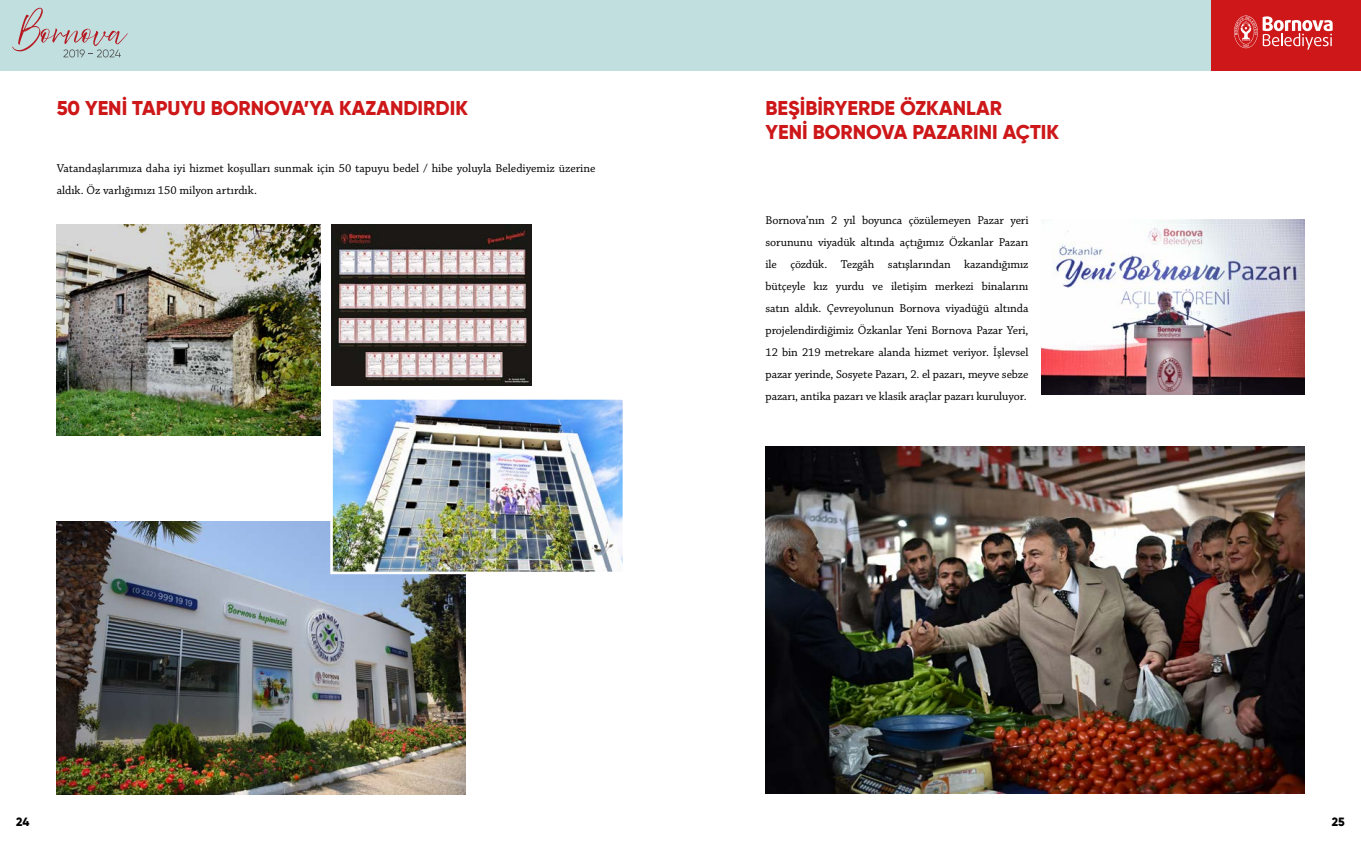
<style>
.page{position:relative;width:1361px;height:851px;background:#fff}
.page>*{position:absolute;margin:0;border:0;box-sizing:border-box;transform-origin:0 0}
.t1{font:800 20px/24px "Gilroy";color:#cd1719}
.t2{font:12px/22px "Chaparral Pro";color:#000;text-align:justify}
.t3{font:800 12px "Gilroy";color:#000}
</style>
<div class="page">
<div style="left:0;top:0;width:1210px;height:71px;background:#c1dfdf"></div>
<svg style="left:12px;top:8px;width:116px;height:49px"></svg>
<div style="left:1210px;top:0;width:151px;height:71px;background:#cd1719"></div>
<svg style="left:1234px;top:16px;width:98px;height:34px"></svg>
<img style="left:765px;top:446px;width:539px;height:347px">
<img style="left:1041px;top:219px;width:263px;height:175px">
<img style="left:57px;top:521px;width:408px;height:273px">
<img style="left:57px;top:224px;width:263px;height:211px">
<img style="left:331px;top:224px;width:201px;height:161px">
<img style="left:334px;top:401px;width:287px;height:169px">
<div style="left:330px;top:397px;width:295px;height:177px;border:3px solid #fff"></div>
<h1 class="t1" style="left:57px;top:96px;width:413px">50 YENİ TAPUYU BORNOVA’YA KAZANDIRDIK</h1>
<p class="t2" style="left:57px;top:157px;width:540px">Vatandaşlarımıza daha iyi hizmet koşulları sunmak için 50 tapuyu bedel / hibe yoluyla Belediyemiz üzerine aldık. Öz varlığımızı 150 milyon artırdık.</p>
<h1 class="t1" style="left:765px;top:96px;width:295px">BEŞİBİRYERDE ÖZKANLAR<br>YENİ BORNOVA PAZARINI AÇTIK</h1>
<p class="t2" style="left:765px;top:209px;width:264px">Bornova’nın 2 yıl boyunca çözülemeyen Pazar yeri sorununu viyadük altında açtığımız Özkanlar Pazarı ile çözdük. Tezgâh satışlarından kazandığımız bütçeyle kız yurdu ve iletişim merkezi binalarını satın aldık. Çevreyolunun Bornova viyadüğü altında projelendirdiğimiz Özkanlar Yeni Bornova Pazar Yeri, 12 bin 219 metrekare alanda hizmet veriyor. İşlevsel pazar yerinde, Sosyete Pazarı, 2. el pazarı, meyve sebze pazarı, antika pazarı ve klasik araçlar pazarı kuruluyor.</p>
<p class="t3" style="left:16px;top:814px;width:15px">24</p>
<p class="t3" style="left:1332px;top:814px;width:14px">25</p>
</div>
